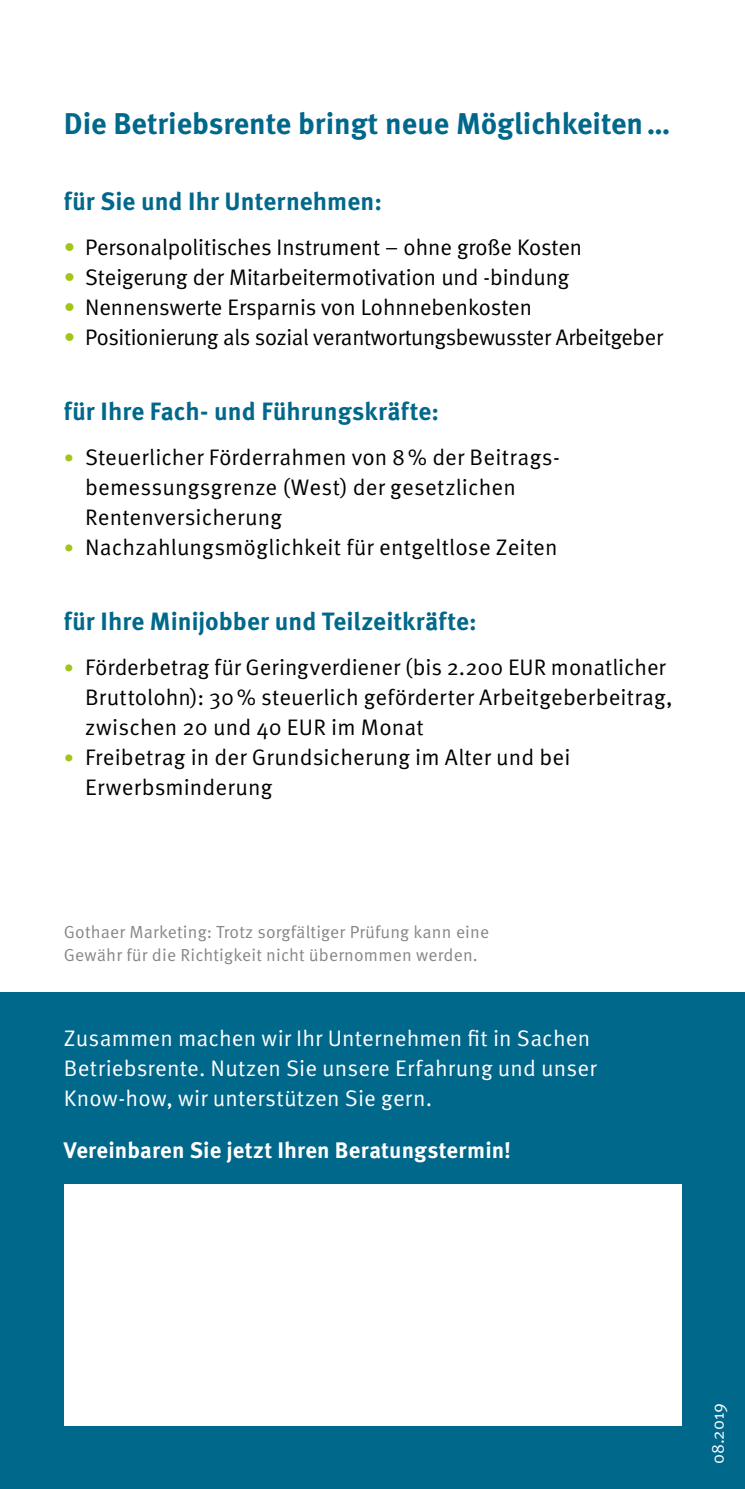
<style>
.page{position:relative;width:745px;height:1489px;background:#fff}
.page>*{position:absolute;margin:0;border:0;box-sizing:border-box;transform-origin:0 0}
.t1{font:700 30px "Meta Pro";color:#00688b}
.t2{font:700 25px "Meta Pro";color:#00688b}
.t3{font:22.5px/30px "Meta Pro";letter-spacing:.005em;color:#000}
.t4{font:22.5px "Meta Normal";letter-spacing:-.005em;color:#000}
.t5{font:22.5px/30px "Meta Pro";letter-spacing:.01em;color:#fff}
.t6{font:700 22.5px "Meta Pro";letter-spacing:.005em;color:#fff}
.t7{font:17.5px/22.5px "Meta Pro";letter-spacing:.01em;color:#878787}
.t8{font:17.5px "Meta Normal";color:#fff}
.s1{color:#a2c617}
.s2{font-family:"Meta Normal";font-size:20px;color:#a2c617}
</style>
<div class="page">
<div style="left:0;top:992px;width:744px;height:496px;background:#00688b"></div>
<div style="left:64px;top:1183px;width:616px;height:241px;background:#fff"></div>
<h1 class="t1" style="left:64px;top:105px;width:608px">Die Betriebsrente bringt neue Möglichkeiten…</h1>
<p class="t2" style="left:64px;top:186px;width:319px">für Sie und Ihr Unternehmen:</p>
<p class="t4" style="left:64px;top:234px;width:519px"><span class="s1">•</span> Personalpolitisches Instrument – ohne große Kosten</p>
<p class="t4" style="left:64px;top:264px;width:506px"><span class="s1">•</span> Steigerung der Mitarbeitermotivation und -bindung</p>
<p class="t4" style="left:64px;top:294px;width:469px"><span class="s1">•</span> Nennenswerte Ersparnis von Lohnnebenkosten</p>
<p class="t4" style="left:64px;top:324px;width:600px"><span class="s1">•</span> Positionierung als sozial verantwortungsbewusster Arbeitgeber</p>
<p class="t2" style="left:64px;top:396px;width:376px">für Ihre Fach- und Führungskräfte:</p>
<p class="t3" style="left:85px;top:443px;width:473px;text-indent:-21px"><span class="s2">•</span> Steuerlicher Förderrahmen von 8% der Beitrags&shy;bemessungsgrenze (West) der gesetzlichen<br>Rentenversicherung</p>
<p class="t3" style="left:64px;top:533px;width:495px"><span class="s2">•</span> Nachzahlungsmöglichkeit für entgeltlose Zeiten</p>
<p class="t2" style="left:64px;top:606px;width:414px">für Ihre Minijobber und Teilzeitkräfte:</p>
<p class="t3" style="left:85px;top:653px;width:588px;text-indent:-21px"><span class="s2">•</span> Förderbetrag für Geringverdiener (bis 2.200 EUR monatlicher<br>Bruttolohn): 30% steuerlich geförderter Arbeitgeberbeitrag, zwischen 20 und 40 EUR im Monat</p>
<p class="t3" style="left:85px;top:743px;width:486px;text-indent:-21px"><span class="s2">•</span> Freibetrag in der Grundsicherung im Alter und bei<br>Erwerbsminderung</p>
<p class="t7" style="left:64px;top:921px;width:426px">Gothaer Marketing: Trotz sorgfältiger Prüfung kann eine<br>Gewähr für die Richtigkeit nicht übernommen werden.</p>
<p class="t5" style="left:64px;top:1023px;width:534px">Zusammen machen wir Ihr Unternehmen fit in Sachen<br>Betriebsrente. Nutzen Sie unsere Erfahrung und unser<br>Know-how, wir unterstützen Sie gern.</p>
<p class="t6" style="left:64px;top:1135px;width:448px">Vereinbaren Sie jetzt Ihren Beratungstermin!</p>
<p class="t8" style="left:707px;top:1463px;width:63px;rotate:-90deg">08.2019</p>
</div>
